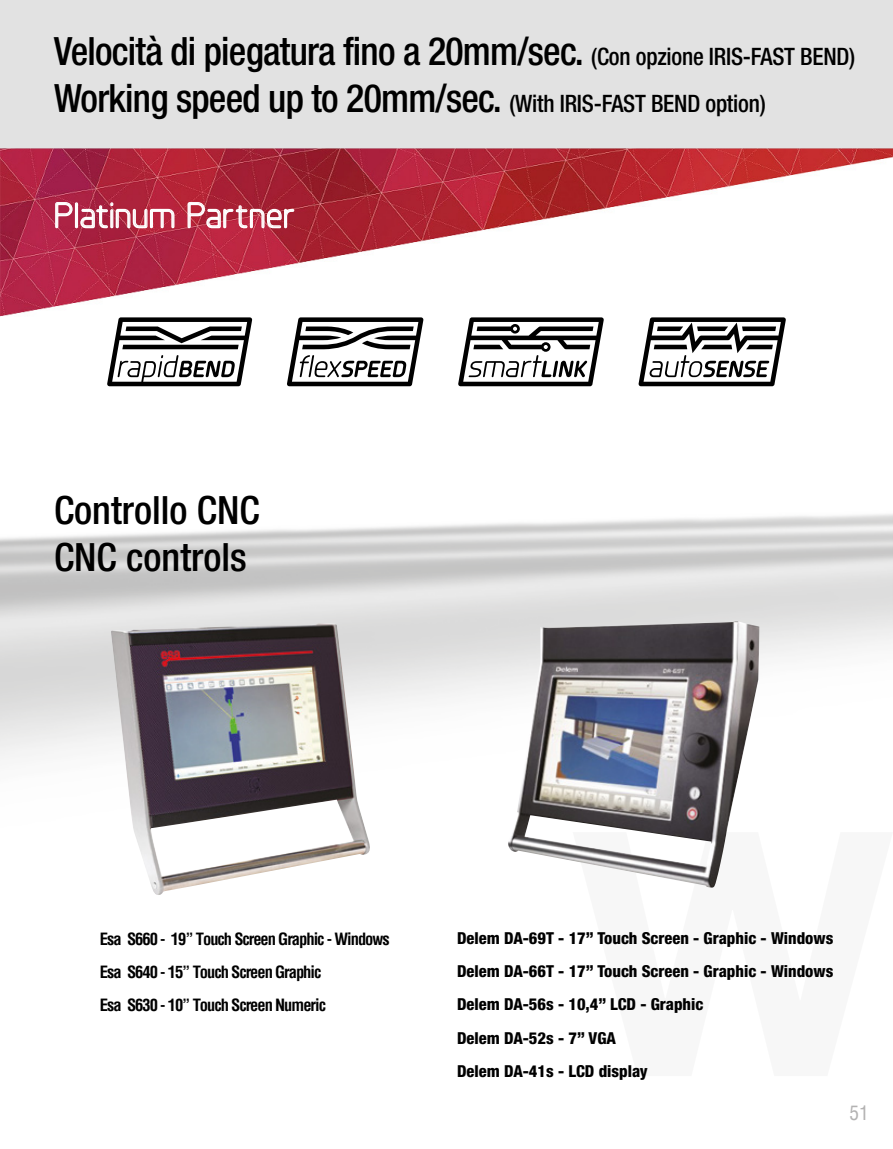
<style>
.page{position:relative;width:893px;height:1149px;background:#fff}
.page>*{position:absolute;margin:0;border:0;box-sizing:border-box;transform-origin:0 0}
.t1{font:500 condensed 39px/46.8px "Helvetica Neue LT";letter-spacing:-.02em;color:#000}
.t2{font:500 condensed 39px/46.8px "Helvetica Neue LT";color:#000}
.t3{font:35.7px "Planer";color:#fff}
.t4{font:condensed 19.5px "Helvetica";color:#b3b2b2}
.t5{font:800 condensed 16.5px/33px "Helvetica Neue LT Std";color:#000}
.t6{font:700 condensed 16.5px/33px "Helvetica";letter-spacing:-.06em;color:#000}
.s1{font-size:24px}
</style>
<div class="page">
<img style="left:0;top:149px;width:893px;height:168px">
<div style="left:0;top:0;width:893px;height:149px;background:#e2e2e2"></div>
<svg style="left:107px;top:317px;width:145px;height:69px"></svg>
<svg style="left:287px;top:317px;width:136px;height:69px"></svg>
<svg style="left:638px;top:317px;width:148px;height:69px"></svg>
<svg style="left:458px;top:317px;width:146px;height:69px"></svg>
<svg style="left:55px;top:201px;width:18px;height:28px"></svg>
<div style="left:75px;top:202px;width:3px;height:26px;border:1px solid #fff"></div>
<svg style="left:80px;top:202px;width:95px;height:27px;background:#c35b6f"></svg>
<svg style="left:187px;top:201px;width:108px;height:28px;background:#c05867"></svg>
<img style="left:507px;top:621px;width:252px;height:267px">
<img style="left:111px;top:623px;width:260px;height:272px">
<h1 class="t1" style="left:54px;top:27px;width:803px">Velocità di piegatura fino a 20mm/sec. <span class="s1">(Con opzione IRIS-FAST BEND)<br></span>Working speed up to 20mm/sec. <span class="s1">(With IRIS-FAST BEND option)</span></h1>
<h2 class="t3" style="left:54px;top:194px;width:243px">Platinum Partner</h2>
<h1 class="t2" style="left:54px;top:486px;width:207px">Controllo CNC<br>CNC controls</h1>
<p class="t6" style="left:100px;top:922px;width:291px">Esa S660 - 19” Touch Screen Graphic - Windows<br>Esa S640 - 15” Touch Screen Graphic<br>Esa S630 - 10” Touch Screen Numeric</p>
<p class="t5" style="left:457px;top:921px;width:378px">Delem DA-69T - 17” Touch Screen - Graphic - Windows Delem DA-66T - 17” Touch Screen - Graphic - Windows Delem DA-56s - 10,4” LCD - Graphic<br>Delem DA-52s - 7” VGA<br>Delem DA-41s - LCD display</p>
<p class="t4" style="left:849px;top:1099px;width:21px">51</p>
</div>
